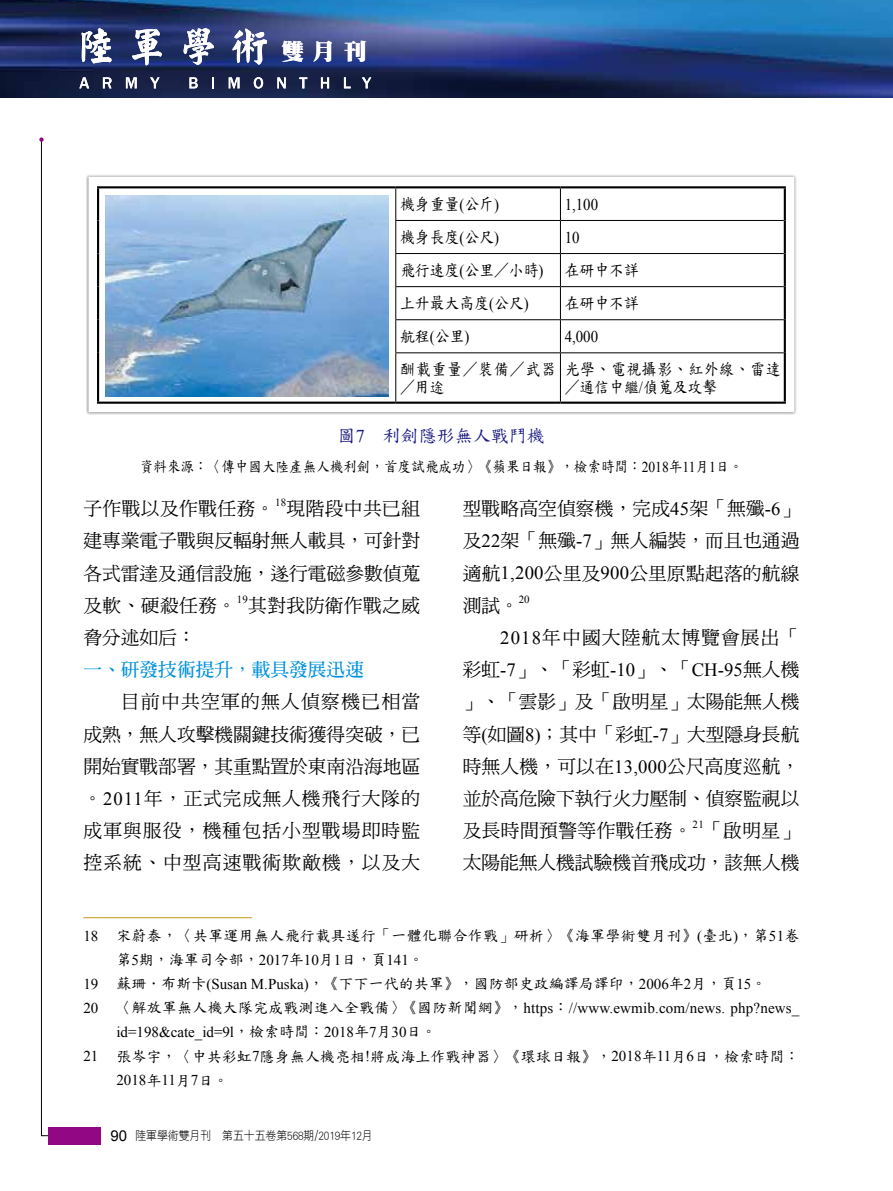
<style>
.page{position:relative;width:893px;height:1191px;background:#fff}
.page>*{position:absolute;margin:0;border:0;box-sizing:border-box;transform-origin:0 0}
.t1{font:22.5px "DF Ming UB HK BF";color:#fff}
.t2{font:18.75px/32.2px "DF Ming Md HK BF";letter-spacing:.01em;color:#000;text-align:justify}
.t3{font:18.75px "DF Ming Bd HK BF";color:#0091db}
.t4{font:18px "DF Kai Shu SB Estd BF";color:#1b1c80}
.t5{font:16.5px/18px "DF Kai Shu SB Estd BF";color:#000;scale:.9 1}
.t6{font:16.5px/18px "DF Kai Shu SB Estd BF";letter-spacing:.02em;color:#000;scale:.9 1}
.t7{font:16.5px "Times New Roman";color:#000;scale:.9 1}
.t8{font:15px "DF Kai Shu SB Estd BF";letter-spacing:.005em;color:#000}
.t9{font:15px/24.2px "Times New Roman";letter-spacing:.01em;color:#000}
.t10{font:15px "DF Kai Shu SB Estd BF";letter-spacing:.005em;color:#000;scale:.9 1}
.t11{font:12px "DF Hei Lt HKP BF";color:#000;scale:.9 1}
.s1{font-family:"Times New Roman"}
.s2{font-family:"DF Kai Shu SB Estd BF"}
.s3{font-family:"Arial";font-size:15px}
</style>
<div class="page">
<img style="left:0;top:0;width:893px;height:97px">
<svg style="left:79px;top:77px;width:10px;height:11px"></svg>
<svg style="left:103px;top:77px;width:9px;height:11px"></svg>
<svg style="left:126px;top:77px;width:11px;height:11px"></svg>
<svg style="left:150px;top:77px;width:10px;height:11px"></svg>
<svg style="left:189px;top:77px;width:9px;height:11px"></svg>
<svg style="left:212px;top:77px;width:2px;height:11px"></svg>
<svg style="left:229px;top:77px;width:11px;height:11px"></svg>
<svg style="left:254px;top:77px;width:9px;height:12px"></svg>
<svg style="left:277px;top:77px;width:9px;height:11px"></svg>
<svg style="left:299px;top:77px;width:8px;height:11px"></svg>
<svg style="left:321px;top:77px;width:8px;height:11px"></svg>
<svg style="left:344px;top:77px;width:7px;height:11px"></svg>
<svg style="left:362px;top:77px;width:9px;height:11px"></svg>
<svg style="left:81px;top:28px;width:31px;height:35px"></svg>
<svg style="left:132px;top:29px;width:30px;height:37px"></svg>
<svg style="left:184px;top:28px;width:30px;height:37px"></svg>
<svg style="left:232px;top:29px;width:35px;height:36px"></svg>
<svg style="left:41px;top:142px;width:48px;height:994px"></svg>
<div style="left:48px;top:1127px;width:53px;height:17px;background:#920783"></div>
<svg style="left:39px;top:137px;width:5px;height:5px"></svg>
<hr style="left:83px;top:917px;width:169px;height:1px;background:#be9a11">
<div style="left:86px;top:174px;width:711px;height:241px;background:#000;opacity:.5"></div>
<div style="left:89px;top:177px;width:705px;height:235px;background:#fff"></div>
<hr style="left:395px;top:188px;width:1px;height:32px;background:#000">
<hr style="left:560px;top:188px;width:1px;height:32px;background:#000">
<hr style="left:395px;top:220px;width:165px;height:1px;background:#000">
<hr style="left:395px;top:221px;width:1px;height:32px;background:#000">
<hr style="left:560px;top:220px;width:224px;height:1px;background:#000">
<hr style="left:560px;top:221px;width:1px;height:32px;background:#000">
<hr style="left:395px;top:253px;width:165px;height:1px;background:#000">
<hr style="left:395px;top:254px;width:1px;height:32px;background:#000">
<hr style="left:560px;top:253px;width:224px;height:1px;background:#000">
<hr style="left:560px;top:254px;width:1px;height:32px;background:#000">
<hr style="left:395px;top:286px;width:165px;height:1px;background:#000">
<hr style="left:395px;top:287px;width:1px;height:32px;background:#000">
<hr style="left:560px;top:286px;width:224px;height:1px;background:#000">
<hr style="left:560px;top:287px;width:1px;height:32px;background:#000">
<hr style="left:395px;top:319px;width:165px;height:1px;background:#000">
<hr style="left:395px;top:320px;width:1px;height:32px;background:#000">
<hr style="left:560px;top:319px;width:224px;height:1px;background:#000">
<hr style="left:560px;top:320px;width:1px;height:32px;background:#000">
<hr style="left:395px;top:352px;width:165px;height:1px;background:#000">
<hr style="left:395px;top:353px;width:1px;height:48px;background:#000">
<hr style="left:560px;top:352px;width:224px;height:1px;background:#000">
<hr style="left:560px;top:353px;width:1px;height:48px;background:#000">
<hr style="left:97px;top:186px;width:299px;height:2px;background:#000">
<hr style="left:97px;top:188px;width:2px;height:32px;background:#000">
<hr style="left:97px;top:220px;width:2px;height:33px;background:#000">
<hr style="left:97px;top:253px;width:2px;height:34px;background:#000">
<hr style="left:97px;top:287px;width:2px;height:33px;background:#000">
<hr style="left:97px;top:320px;width:2px;height:33px;background:#000">
<hr style="left:97px;top:353px;width:2px;height:48px;background:#000">
<hr style="left:97px;top:401px;width:299px;height:3px;background:#000">
<hr style="left:396px;top:186px;width:164px;height:2px;background:#000">
<hr style="left:560px;top:186px;width:226px;height:2px;background:#000">
<hr style="left:784px;top:188px;width:2px;height:32px;background:#000">
<hr style="left:784px;top:220px;width:2px;height:33px;background:#000">
<hr style="left:784px;top:253px;width:2px;height:34px;background:#000">
<hr style="left:784px;top:287px;width:2px;height:33px;background:#000">
<hr style="left:784px;top:320px;width:2px;height:33px;background:#000">
<hr style="left:784px;top:353px;width:2px;height:48px;background:#000">
<hr style="left:396px;top:401px;width:164px;height:3px;background:#000">
<hr style="left:560px;top:401px;width:226px;height:3px;background:#000">
<img style="left:106px;top:196px;width:282px;height:200px">
<p class="t1" style="left:282px;top:40px;width:87px">雙月刊</p>
<p class="t5" style="left:400px;top:195px;width:111px">機身重量<span class="s1">(</span>公斤<span class="s1">)</span></p>
<p class="t7" style="left:565px;top:193px;width:39px">1,100</p>
<p class="t5" style="left:400px;top:228px;width:111px">機身長度<span class="s1">(</span>公尺<span class="s1">)</span></p>
<p class="t7" style="left:565px;top:226px;width:18px">10</p>
<p class="t5" style="left:400px;top:261px;width:161px">飛行速度<span class="s1">(</span>公里／小時<span class="s1">)</span></p>
<p class="t5" style="left:565px;top:261px;width:84px">在研中不詳</p>
<p class="t5" style="left:400px;top:294px;width:144px">上升最大高度<span class="s1">(</span>公尺<span class="s1">)</span></p>
<p class="t5" style="left:565px;top:294px;width:84px">在研中不詳</p>
<p class="t5" style="left:400px;top:327px;width:78px">航程<span class="s1">(</span>公里<span class="s1">)</span></p>
<p class="t7" style="left:565px;top:325px;width:39px">4,000</p>
<p class="t5" style="left:400px;top:360px;width:175px">酬載重量／裝備／武器／用途</p>
<p class="t6" style="left:565px;top:360px;width:241px">光學、電視攝影、紅外線、雷達／通信中繼<span class="s1">/</span>偵蒐及攻擊</p>
<p class="t4" style="left:338px;top:426px;width:208px">圖<span class="s1">7</span>　利劍隱形無人戰鬥機</p>
<p class="t10" style="left:140px;top:459px;width:671px">資料來源：〈傳中國大陸產無人機利劍，首度試飛成功〉《蘋果日報》，檢索時間：<span class="s1">2018</span>年<span class="s1">11</span>月<span class="s1">1</span>日。</p>
<p class="t2" style="left:83px;top:492px;width:338px">子作戰以及作戰任務。<sup>18</sup>現階段中共已組建專業電子戰與反輻射無人載具，可針對各式雷達及通信設施，遂行電磁參數偵蒐及軟、硬殺任務。<sup>19</sup>其對我防衛作戰之威脅分述如后：</p>
<p class="t3" style="left:83px;top:660px;width:282px">一、研發技術提升，載具發展迅速</p>
<p class="t2" style="left:83px;top:685px;width:338px;text-indent:38px">目前中共空軍的無人偵察機已相當成熟，無人攻擊機關鍵技術獲得突破，已開始實戰部署，其重點置於東南沿海地區。<span class="s1">2011</span>年，正式完成無人機飛行大隊的成軍與服役，機種包括小型戰場即時監控系統、中型高速戰術欺敵機，以及大</p>
<p class="t2" style="left:463px;top:492px;width:338px">型戰略高空偵察機，完成<span class="s1">45</span>架「無殲<span class="s1">-6</span>」及<span class="s1">22</span>架「無殲<span class="s1">-7</span>」無人編裝，而且也通過適航<span class="s1">1,200</span>公里及<span class="s1">900</span>公里原點起落的航線測試。<sup>20</sup></p>
<p class="t2" style="left:463px;top:621px;width:338px;text-indent:38px"><span class="s1">2018</span>年中國大陸航太博覽會展出「彩虹<span class="s1">-7</span>」、「彩虹<span class="s1">-10</span>」、「<span class="s1">CH-95</span>無人機」、「雲影」及「啟明星」太陽能無人機等<span class="s1">(</span>如圖<span class="s1">8)</span>；其中「彩虹<span class="s1">-7</span>」大型隱身長航時無人機，可以在<span class="s1">13,000</span>公尺高度巡航，並於高危險下執行火力壓制、偵察監視以及長時間預警等作戰任務。<sup>21</sup>「啟明星」太陽能無人機試驗機首飛成功，該無人機</p>
<p class="t8" style="left:83px;top:927px;width:717px"><span class="s1">18</span> 宋蔚泰，〈共軍運用無人飛行載具遂行「一體化聯合作戰」研析〉《海軍學術雙月刊》<span class="s1">(</span>臺北<span class="s1">)</span>，第<span class="s1">51</span>卷</p>
<p class="t8" style="left:116px;top:952px;width:309px">第<span class="s1">5</span>期，海軍司令部，<span class="s1">2017</span>年<span class="s1">10</span>月<span class="s1">1</span>日，頁<span class="s1">141</span>。</p>
<p class="t8" style="left:83px;top:976px;width:684px"><span class="s1">19</span> 蘇珊．布斯卡<span class="s1">(Susan M.Puska)</span>，《下下一代的共軍》，國防部史政編譯局譯印，<span class="s1">2006</span>年<span class="s1">2</span>月，頁<span class="s1">15</span>。</p>
<p class="t9" style="left:116px;top:995px;width:684px;text-indent:-33px">20 <span class="s2">〈解放軍無人機大隊完成戰測進入全戰備〉《國防新聞網》，</span>https<span class="s2">：</span>//www.ewmib.com/news. php?news_ id=198&amp;cate_id=9l<span class="s2">，檢索時間：</span>2018<span class="s2">年</span>7<span class="s2">月</span>30<span class="s2">日。</span></p>
<p class="t8" style="left:83px;top:1048px;width:717px"><span class="s1">21</span> 張岑宇，〈中共彩虹<span class="s1">7</span>隱身無人機亮相<span class="s1">!</span>將成海上作戰神器〉《環球日報》，<span class="s1">2018</span>年<span class="s1">11</span>月<span class="s1">6</span>日，檢索時間：</p>
<p class="t9" style="left:116px;top:1068px;width:113px">2018<span class="s2">年</span>11<span class="s2">月</span>7<span class="s2">日。</span></p>
<p class="t11" style="left:111px;top:1129px;width:293px"><span class="s3">90</span> 陸軍學術雙月刊　第五十五卷第568期/2019年12月</p>
</div>
